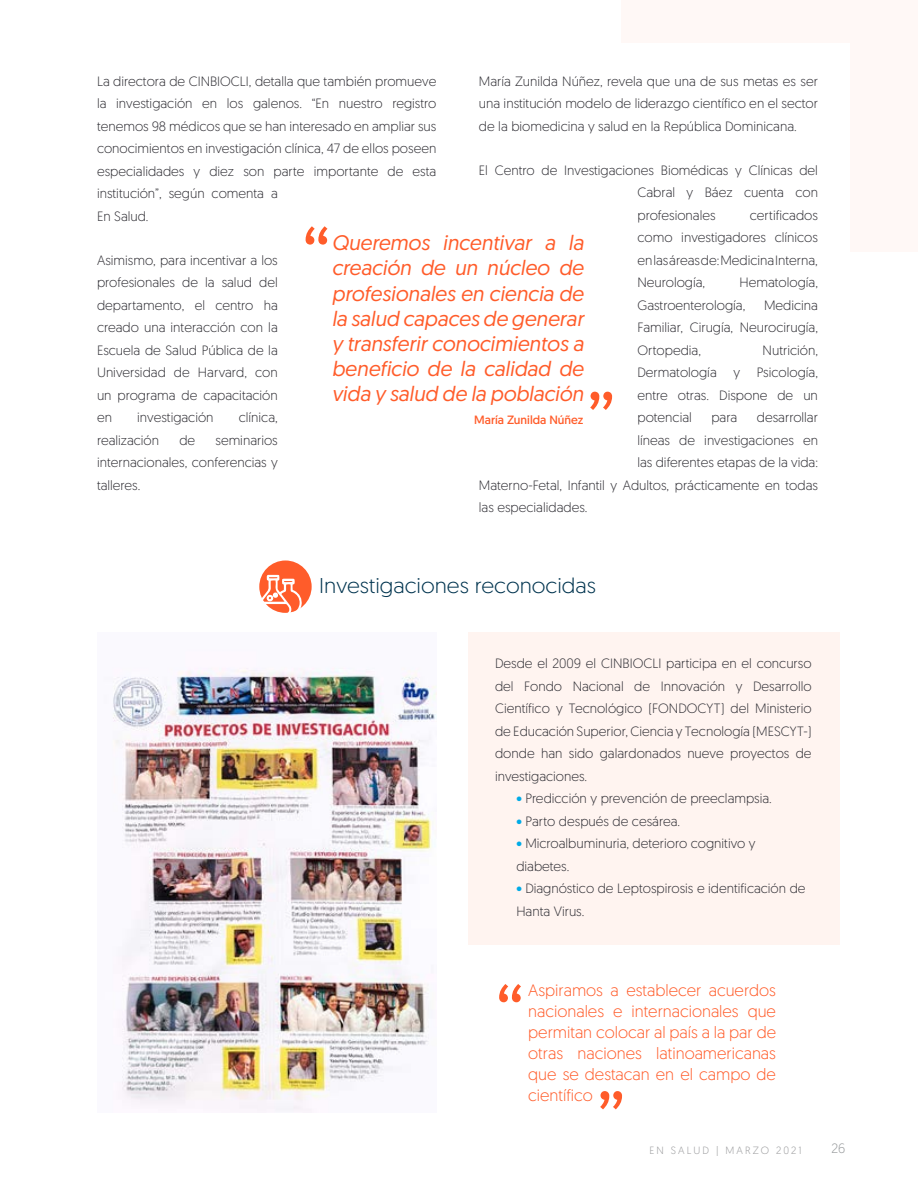
<style>
.page{position:relative;width:918px;height:1188px;background:#fff}
.page>*{position:absolute;margin:0;border:0;box-sizing:border-box;transform-origin:0 0}
.t1{font:300 21.3px "Geomanist";color:#00344f;scale:1.05 1}
.t2{font:italic 21px/25.2px "Geomanist";color:#ff5c2a;text-align:justify}
.t3{font:300 16.5px/21px "Geomanist";color:#ff5c2a;text-align:justify}
.t4{font:300 13.5px/22.5px "Geomanist";color:#302f35;text-align:justify}
.t5{font:300 13.5px "Geomanist";color:#979a9c}
.t6{font:12px "Geomanist";color:#ff5c2a}
.t7{font:300 10.5px "Geomanist";letter-spacing:.2em;color:#999a9c}
.s1{color:#00abe7}
</style>
<div class="page">
<div style="left:468px;top:632px;width:372px;height:313px;background:#fff4f0"></div>
<div style="left:622px;top:0;width:296px;height:252px;background:#fff8f6"></div>
<div style="left:594px;top:43px;width:256px;height:245px;background:#fff"></div>
<svg style="left:590px;top:392px;width:22px;height:18px"></svg>
<svg style="left:306px;top:226px;width:21px;height:19px"></svg>
<img style="left:113px;top:668px;width:323px;height:445px">
<div style="left:259px;top:560px;width:53px;height:53px;background:#ff5c2a;border-radius:50%"></div>
<svg style="left:259px;top:575px;width:44px;height:38px"></svg>
<svg style="left:499px;top:984px;width:22px;height:18px"></svg>
<svg style="left:600px;top:1091px;width:22px;height:18px"></svg>
<p class="t4" style="left:97px;top:69px;width:341px;text-align:left">La directora de CINBIOCLI, detalla que también promueve la investigación en los galenos. “En nuestro registro tenemos 98 médicos que se han interesado en ampliar sus conocimientos en investigación clínica, 47 de ellos poseen especialidades y diez son parte importante de esta institución”, según comenta a<br>En Salud.</p>
<p class="t4" style="left:97px;top:248px;width:182px">Asimismo, para incentivar a los profesionales de la salud del departamento, el centro ha creado una interacción con la Escuela de Salud Pública de la Universidad de Harvard, con un programa de capacitación en</p>
<p class="t4" style="left:479px;top:69px;width:341px">María Zunilda Núñez, revela que una de sus metas es ser una institución modelo de liderazgo científico en el sector de la biomedicina y salud en la República Dominicana.</p>
<p class="t4" style="left:637px;top:158px;width:182px;text-indent:-159px">El Centro de Investigaciones Biomédicas y Clínicas del Cabral y Báez cuenta con profesionales</p>
<p class="t4" style="left:637px;top:203px;width:182px;text-indent:112px">certificados como investigadores clínicos en las áreas de: Medicina Interna, Neurología,</p>
<h2 class="t2" style="left:332px;top:230px;width:253px">Queremos incentivar a la creación de un núcleo de profesionales en ciencia de la salud capaces de generar y transferir conocimientos a beneficio de la calidad de vida y salud de la población</h2>
<p class="t6" style="left:474px;top:412px;width:111px">María Zunilda Núñez</p>
<p class="t4" style="left:637px;top:271px;width:182px;text-indent:102px">Hematología,<br>Gastroenterología,</p>
<p class="t4" style="left:637px;top:293px;width:182px;text-indent:127px">Medicina Familiar, Cirugía, Neurocirugía, Ortopedia,</p>
<p class="t4" style="left:637px;top:338px;width:182px;text-indent:125px">Nutrición, Dermatología y Psicología, entre otras. Dispone de un potencial</p>
<p class="t4" style="left:137px;top:406px;width:78px">investigación</p>
<p class="t4" style="left:239px;top:406px;width:40px">clínica,</p>
<p class="t4" style="left:97px;top:428px;width:64px">realización</p>
<p class="t4" style="left:179px;top:428px;width:17px">de</p>
<p class="t4" style="left:711px;top:406px;width:28px">para</p>
<p class="t4" style="left:757px;top:406px;width:63px">desarrollar</p>
<p class="t4" style="left:637px;top:428px;width:182px">líneas de investigaciones en</p>
<p class="t4" style="left:637px;top:451px;width:182px">las diferentes etapas de la vida:</p>
<p class="t4" style="left:479px;top:473px;width:341px">Materno-Fetal, Infantil y Adultos, prácticamente en todas</p>
<p class="t4" style="left:479px;top:496px;width:110px">las especialidades.</p>
<p class="t4" style="left:97px;top:428px;width:182px;text-indent:118px">seminarios internacionales, conferencias y talleres.</p>
<h1 class="t1" style="left:319px;top:571px;width:265px">Investigaciones reconocidas</h1>
<p class="t4" style="left:495px;top:652px;width:318px">Desde el 2009 el CINBIOCLI participa en el concurso del Fondo Nacional de Innovación y Desarrollo Científico y Tecnológico (FONDOCYT) del Ministerio de Educación Superior, Ciencia y Tecnología (MESCYT-) donde han sido galardonados nueve proyectos de investigaciones.</p>
<p class="t4" style="left:516px;top:787px;width:257px"><span class="s1">•</span> Predicción y prevención de preeclampsia.</p>
<p class="t4" style="left:516px;top:809px;width:165px"><span class="s1">•</span> Parto después de cesárea.</p>
<p class="t4" style="left:516px;top:832px;width:241px"><span class="s1">•</span> Microalbuminuria, deterioro cognitivo y diabetes.</p>
<p class="t4" style="left:516px;top:877px;width:291px"><span class="s1">•</span> Diagnóstico de Leptospirosis e identificación de<br>Hanta Virus.</p>
<p class="t3" style="left:528px;top:979px;width:249px">Aspiramos a establecer acuerdos nacionales e internacionales que permitan colocar al país a la par de otras naciones latinoamericanas que se destacan en el campo de científico</p>
<p class="t7" style="left:650px;top:1144px;width:154px">EN SALUD | MARZO 2021</p>
<p class="t5" style="left:832px;top:1140px;width:15px">26</p>
</div>
